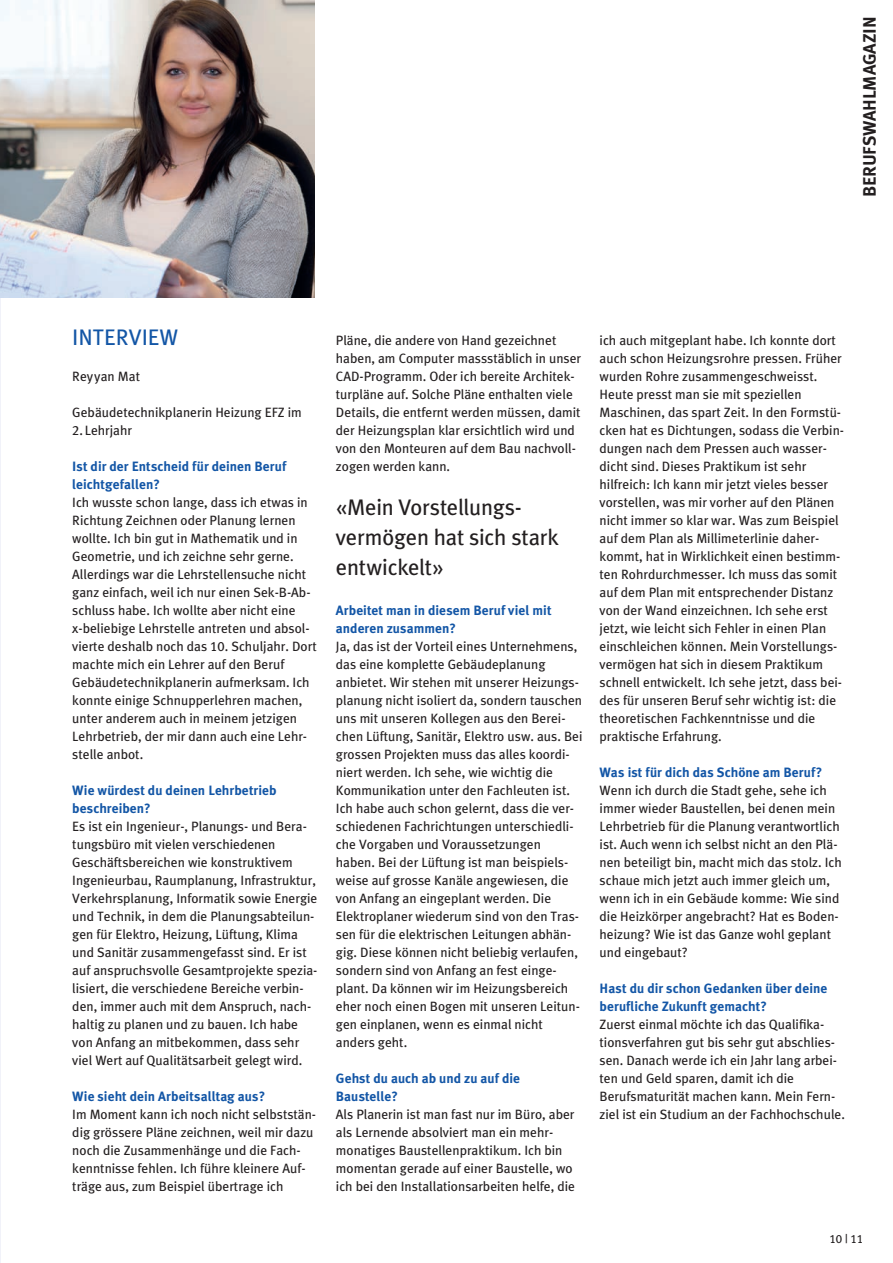
<style>
.page{position:relative;width:893px;height:1263px;background:#fff}
.page>*{position:absolute;margin:0;border:0;box-sizing:border-box;transform-origin:0 0}
.t1{font:22.5px/30px "Meta Mix";letter-spacing:-.01em;color:#231f20}
.t2{font:22.5px "Meta Mix";color:#1356a6}
.t3{font:18px "Meta Plus Bold Caps";letter-spacing:-.01em;color:#231f20}
.t4{font:13.5px/18px "Meta Mix";color:#231f20}
.t5{font:700 13.5px/18px "Meta Mix";letter-spacing:.005em;color:#1356a6}
.t6{font:12px "Meta Mix";color:#231f20}
</style>
<div class="page">
<img style="left:0;top:0;width:315px;height:298px">
<h2 class="t3" style="left:859px;top:197px;width:182px;rotate:-90deg">BERUFSWAHLMAGAZIN</h2>
<h1 class="t2" style="left:72px;top:324px;width:108px">INTERVIEW</h1>
<p class="t4" style="left:72px;top:367px;width:70px">Reyyan Mat</p>
<p class="t4" style="left:72px;top:403px;width:231px">Gebäudetechnikplanerin Heizung EFZ im</p>
<p class="t4" style="left:72px;top:421px;width:61px">2. Lehrjahr</p>
<p class="t5" style="left:72px;top:457px;width:215px">Ist dir der Entscheid für deinen Beruf leichtgefallen?</p>
<p class="t4" style="left:72px;top:493px;width:246px">Ich wusste schon lange, dass ich etwas in Richtung Zeichnen oder Planung lernen wollte. Ich bin gut in Mathematik und in Geometrie, und ich zeichne sehr gerne.<br>Allerdings war die Lehrstellensuche nicht ganz einfach, weil ich nur einen Sek-B-Ab&shy;schluss habe. Ich wollte aber nicht eine x-beliebige Lehrstelle antreten und absol&shy;vierte deshalb noch das 10. Schuljahr. Dort machte mich ein Lehrer auf den Beruf Gebäudetechnikplanerin aufmerksam. Ich konnte einige Schnupperlehren machen, unter anderem auch in meinem jetzigen Lehrbetrieb, der mir dann auch eine Lehr&shy;stelle anbot.</p>
<p class="t5" style="left:72px;top:781px;width:206px">Wie würdest du deinen Lehrbetrieb beschreiben?</p>
<p class="t4" style="left:72px;top:817px;width:247px">Es ist ein Ingenieur-, Planungs- und Bera&shy;tungsbüro mit vielen verschiedenen Geschäftsbereichen wie konstruktivem Ingenieurbau, Raumplanung, Infrastruktur, Verkehrsplanung, Informatik sowie Energie und Technik, in dem die Planungsabteilun&shy;gen für Elektro, Heizung, Lüftung, Klima und Sanitär zusammengefasst sind. Er ist auf anspruchsvolle Gesamtprojekte spezia&shy;lisiert, die verschiedene Bereiche verbin&shy;den, immer auch mit dem Anspruch, nach&shy;haltig zu planen und zu bauen. Ich habe von Anfang an mitbekommen, dass sehr viel Wert auf Qualitätsarbeit gelegt wird.</p>
<p class="t5" style="left:72px;top:1087px;width:195px">Wie sieht dein Arbeitsalltag aus?</p>
<p class="t4" style="left:72px;top:1105px;width:245px">Im Moment kann ich noch nicht selbststän&shy;dig grössere Pläne zeichnen, weil mir dazu noch die Zusammenhänge und die Fach&shy;kenntnisse fehlen. Ich führe kleinere Auf&shy;träge aus, zum Beispiel übertrage ich</p>
<p class="t4" style="left:336px;top:331px;width:247px">Pläne, die andere von Hand gezeichnet haben, am Computer massstäblich in unser CAD-Programm. Oder ich bereite Architek&shy;turpläne auf. Solche Pläne enthalten viele Details, die entfernt werden müssen, damit der Heizungsplan klar ersichtlich wird und von den Monteuren auf dem Bau nachvoll&shy;zogen werden kann.</p>
<h1 class="t1" style="left:336px;top:492px;width:224px">«Mein Vorstellungs&shy;vermögen hat sich stark entwickelt»</h1>
<p class="t5" style="left:336px;top:601px;width:217px">Arbeitet man in diesem Beruf viel mit anderen zusammen?</p>
<p class="t4" style="left:336px;top:637px;width:248px">Ja, das ist der Vorteil eines Unternehmens, das eine komplette Gebäudeplanung anbietet. Wir stehen mit unserer Heizungs&shy;planung nicht isoliert da, sondern tauschen uns mit unseren Kollegen aus den Berei&shy;chen Lüftung, Sanitär, Elektro usw. aus. Bei grossen Projekten muss das alles koordi&shy;niert werden. Ich sehe, wie wichtig die Kommunikation unter den Fachleuten ist.<br>Ich habe auch schon gelernt, dass die ver&shy;schiedenen Fachrichtungen unterschiedli&shy;che Vorgaben und Voraussetzungen haben. Bei der Lüftung ist man beispiels&shy;weise auf grosse Kanäle angewiesen, die von Anfang an eingeplant werden. Die Elektroplaner wiederum sind von den Tras&shy;sen für die elektrischen Leitungen abhän&shy;gig. Diese können nicht beliebig verlaufen, sondern sind von Anfang an fest einge&shy;plant. Da können wir im Heizungsbereich eher noch einen Bogen mit unseren Leitun&shy;gen einplanen, wenn es einmal nicht anders geht.</p>
<p class="t5" style="left:336px;top:1069px;width:186px">Gehst du auch ab und zu auf die<br>Baustelle?</p>
<p class="t4" style="left:336px;top:1105px;width:241px">Als Planerin ist man fast nur im Büro, aber als Lernende absolviert man ein mehr&shy;monatiges Baustellenpraktikum. Ich bin momentan gerade auf einer Baustelle, wo ich bei den Installationsarbeiten helfe, die</p>
<p class="t4" style="left:600px;top:331px;width:246px">ich auch mitgeplant habe. Ich konnte dort auch schon Heizungsrohre pressen. Früher wurden Rohre zusammengeschweisst.<br>Heute presst man sie mit speziellen Maschinen, das spart Zeit. In den Formstü&shy;cken hat es Dichtungen, sodass die Verbin&shy;dungen nach dem Pressen auch wasser&shy;dicht sind. Dieses Praktikum ist sehr hilfreich: Ich kann mir jetzt vieles besser vorstellen, was mir vorher auf den Plänen nicht immer so klar war. Was zum Beispiel auf dem Plan als Millimeterlinie daher&shy;kommt, hat in Wirklichkeit einen bestimm&shy;ten Rohrdurchmesser. Ich muss das somit auf dem Plan mit entsprechender Distanz von der Wand einzeichnen. Ich sehe erst jetzt, wie leicht sich Fehler in einen Plan einschleichen können. Mein Vorstellungs&shy;vermögen hat sich in diesem Praktikum schnell entwickelt. Ich sehe jetzt, dass bei&shy;des für unseren Beruf sehr wichtig ist: die theoretischen Fachkenntnisse und die praktische Erfahrung.</p>
<p class="t5" style="left:600px;top:763px;width:224px">Was ist für dich das Schöne am Beruf?</p>
<p class="t4" style="left:600px;top:781px;width:244px">Wenn ich durch die Stadt gehe, sehe ich immer wieder Baustellen, bei denen mein Lehrbetrieb für die Planung verantwortlich ist. Auch wenn ich selbst nicht an den Plä&shy;nen beteiligt bin, macht mich das stolz. Ich schaue mich jetzt auch immer gleich um, wenn ich in ein Gebäude komme: Wie sind die Heizkörper angebracht? Hat es Boden&shy;heizung? Wie ist das Ganze wohl geplant und eingebaut?</p>
<p class="t5" style="left:600px;top:979px;width:229px">Hast du dir schon Gedanken über deine berufliche Zukunft gemacht?</p>
<p class="t4" style="left:600px;top:1015px;width:247px">Zuerst einmal möchte ich das Qualifika&shy;tionsverfahren gut bis sehr gut abschlies&shy;sen. Danach werde ich ein Jahr lang arbei&shy;ten und Geld sparen, damit ich die Berufsmaturität machen kann. Mein Fern&shy;ziel ist ein Studium an der Fachhochschule.</p>
<p class="t6" style="left:829px;top:1231px;width:35px">10 | 11</p>
</div>
